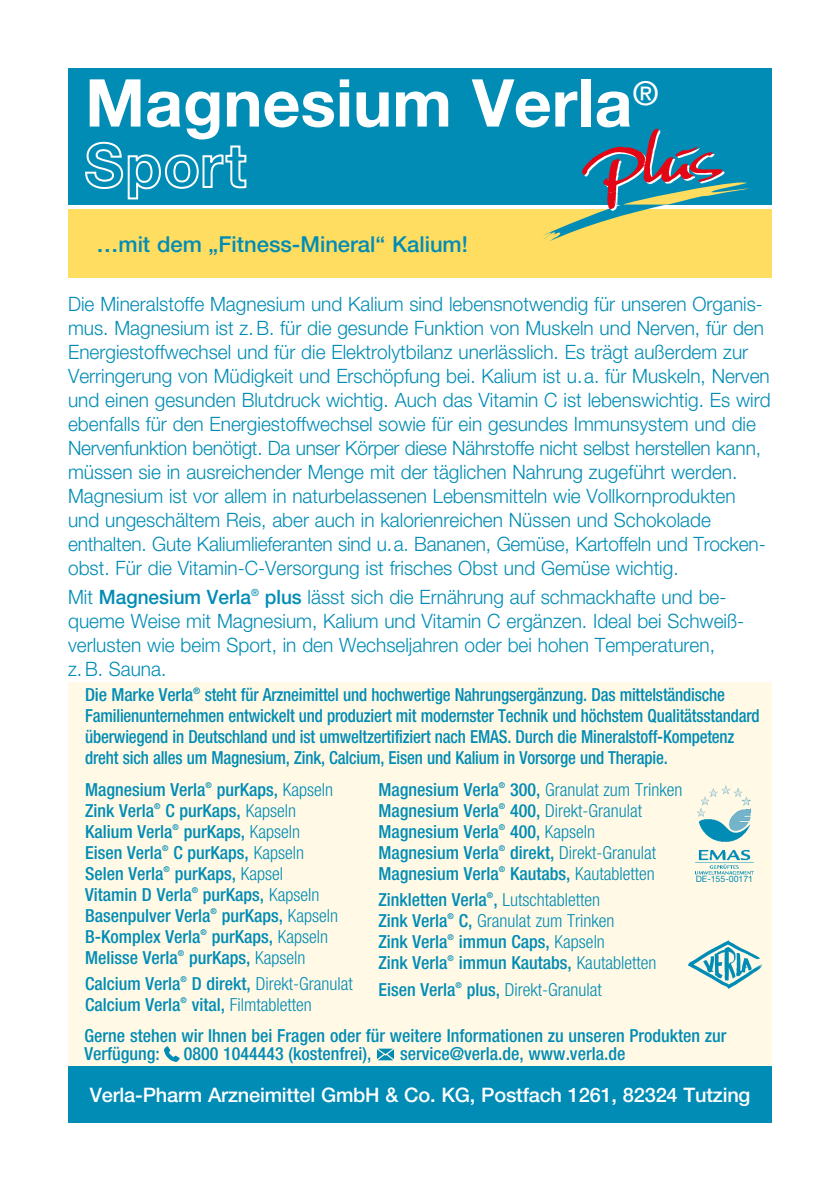
<style>
.page{position:relative;width:840px;height:1191px;background:#fff}
.page>*{position:absolute;margin:0;border:0;box-sizing:border-box;transform-origin:0 0}
.t1{font:700 66px "Helvetica Neue LT Pro";color:#fff}
.t2{font:500 22px "Helvetica Neue LT Pro";color:#008cb5}
.t3{font:500 20px "Helvetica Neue LT Pro";letter-spacing:-.01em;color:#fff}
.t4{font:300 19.8px/24px "Helvetica Neue LT Pro";color:#008cb5;scale:.96 1}
.t5{font:500 condensed 18px/21px "Helvetica Neue LT Pro";color:#008cb5}
.t6{font:300 condensed 18px "Helvetica Neue LT Pro";color:#008cb5}
.t7{font:8.8px "Helvetica Neue LT Pro";color:#008cb5}
.t8{font:500 condensed 8px "Helvetica Neue LT Pro";color:#008cb5}
.s1{font-weight:500}
.s2{font-weight:300}
</style>
<div class="page">
<div style="left:68px;top:210px;width:703px;height:68px;background:#ffdd61"></div>
<div style="left:68px;top:68px;width:703px;height:136px;background:#008cb5"></div>
<svg style="left:85px;top:141px;width:162px;height:59px"></svg>
<div style="left:68px;top:682px;width:703px;height:384px;background:#fff9e5"></div>
<div style="left:68px;top:1066px;width:703px;height:57px;background:#008cb5"></div>
<svg style="left:541px;top:129px;width:208px;height:113px"></svg>
<svg style="left:164px;top:1046px;width:15px;height:15px"></svg>
<svg style="left:377px;top:1048px;width:17px;height:12px"></svg>
<img style="left:688px;top:940px;width:74px;height:49px">
<img style="left:695px;top:785px;width:57px;height:89px">
<p class="t1" style="left:85px;top:61px;width:575px">Magnesium Verla<sup>®</sup></p>
<p class="t2" style="left:96px;top:231px;width:373px">…mit dem „Fitness-Mineral“ Kalium!</p>
<p class="t4" style="left:68px;top:291px;width:732px">Die Mineralstoffe Magnesium und Kalium sind lebensnotwendig für unseren Organis&shy;mus. Magnesium ist z. B. für die gesunde Funktion von Muskeln und Nerven, für den Energiestoffwechsel und für die Elektrolytbilanz unerlässlich. Es trägt außerdem zur Verringerung von Müdigkeit und Erschöpfung bei. Kalium ist u.a. für Muskeln, Nerven und einen gesunden Blutdruck wichtig. Auch das Vitamin C ist lebenswichtig. Es wird ebenfalls für den Energiestoffwechsel sowie für ein gesundes Immunsystem und die Nervenfunktion benötigt. Da unser Körper diese Nährstoffe nicht selbst herstellen kann, müssen sie in ausreichender Menge mit der täglichen Nahrung zugeführt werden.<br>Magnesium ist vor allem in naturbelassenen Lebensmitteln wie Vollkornprodukten und ungeschältem Reis, aber auch in kalorienreichen Nüssen und Schokolade enthalten. Gute Kaliumlieferanten sind u.a. Bananen, Gemüse, Kartoffeln und Trocken&shy;obst. Für die Vitamin-C-Versorgung ist frisches Obst und Gemüse wichtig.</p>
<p class="t4" style="left:68px;top:585px;width:705px">Mit <span class="s1">Magnesium Verla</span><sup>®</sup> <span class="s1">plus</span> lässt sich die Ernährung auf schmackhafte und be&shy;queme Weise mit Magnesium, Kalium und Vitamin C ergänzen. Ideal bei Schweiß&shy;verlusten wie beim Sport, in den Wechseljahren oder bei hohen Temperaturen,<br>z. B. Sauna.</p>
<p class="t5" style="left:85px;top:684px;width:675px">Die Marke Verla<sup>®</sup> steht für Arzneimittel und hochwertige Nahrungsergänzung. Das mittelständische Familienunternehmen entwickelt und produziert mit modernster Technik und höchstem Qualitätsstandard überwiegend in Deutschland und ist umweltzertifiziert nach EMAS. Durch die Mineralstoff-Kompetenz dreht sich alles um Magnesium, Zink, Calcium, Eisen und Kalium in Vorsorge und Therapie.</p>
<p class="t5" style="left:85px;top:778px;width:122px">Magnesium Verla</p>
<p class="t8" style="left:205px;top:780px;width:8px">®</p>
<p class="t5" style="left:217px;top:778px;width:118px">purKaps, <span class="s2">Kapseln</span></p>
<p class="t5" style="left:85px;top:799px;width:71px">Zink Verla</p>
<p class="t8" style="left:154px;top:801px;width:8px">®</p>
<p class="t5" style="left:378px;top:778px;width:122px">Magnesium Verla</p>
<p class="t8" style="left:498px;top:780px;width:8px">®</p>
<p class="t6" style="left:510px;top:779px;width:174px"><span class="s1">300,</span> Granulat zum Trinken</p>
<p class="t5" style="left:378px;top:799px;width:122px">Magnesium Verla</p>
<p class="t8" style="left:498px;top:801px;width:8px">®</p>
<p class="t6" style="left:510px;top:800px;width:133px"><span class="s1">400,</span> Direkt-Granulat</p>
<p class="t5" style="left:378px;top:820px;width:122px">Magnesium Verla</p>
<p class="t8" style="left:498px;top:822px;width:8px">®</p>
<p class="t6" style="left:510px;top:821px;width:87px"><span class="s1">400,</span> Kapseln</p>
<p class="t5" style="left:378px;top:841px;width:122px">Magnesium Verla</p>
<p class="t8" style="left:498px;top:843px;width:8px">®</p>
<p class="t6" style="left:510px;top:842px;width:148px"><span class="s1">direkt,</span> Direkt-Granulat</p>
<p class="t5" style="left:378px;top:862px;width:122px">Magnesium Verla</p>
<p class="t8" style="left:498px;top:864px;width:8px">®</p>
<p class="t6" style="left:510px;top:863px;width:146px"><span class="s1">Kautabs,</span> Kautabletten</p>
<p class="t5" style="left:378px;top:889px;width:223px">Zinkletten Verla , <span class="s2">Lutschtabletten</span></p>
<p class="t5" style="left:85px;top:799px;width:212px;text-indent:80px">C purKaps, <span class="s2">Kapseln<br></span>Kalium Verla</p>
<p class="t8" style="left:172px;top:822px;width:8px">®</p>
<p class="t5" style="left:184px;top:820px;width:118px">purKaps, <span class="s2">Kapseln</span></p>
<p class="t5" style="left:85px;top:841px;width:79px">Eisen Verla</p>
<p class="t8" style="left:162px;top:843px;width:8px">®</p>
<p class="t5" style="left:173px;top:841px;width:132px">C purKaps, <span class="s2">Kapseln</span></p>
<p class="t5" style="left:85px;top:862px;width:80px">Selen Verla</p>
<p class="t8" style="left:163px;top:864px;width:8px">®</p>
<p class="t5" style="left:85px;top:862px;width:199px;text-indent:90px">purKaps, <span class="s2">Kapsel<br></span>Vitamin D Verla</p>
<p class="t7" style="left:695px;top:873px;width:59px">DE-155-00171</p>
<p class="t8" style="left:192px;top:885px;width:8px">®</p>
<p class="t5" style="left:85px;top:883px;width:235px;text-indent:118px">purKaps, <span class="s2">Kapseln<br></span>Basenpulver Verla</p>
<p class="t8" style="left:486px;top:890px;width:8px">®</p>
<p class="t8" style="left:210px;top:906px;width:8px">®</p>
<p class="t5" style="left:222px;top:904px;width:118px">purKaps, <span class="s2">Kapseln</span></p>
<p class="t5" style="left:378px;top:910px;width:71px">Zink Verla</p>
<p class="t8" style="left:447px;top:911px;width:8px">®</p>
<p class="t6" style="left:458px;top:910px;width:157px"><span class="s1">C,</span> Granulat zum Trinken</p>
<p class="t5" style="left:378px;top:931px;width:71px">Zink Verla</p>
<p class="t8" style="left:447px;top:932px;width:8px">®</p>
<p class="t5" style="left:458px;top:931px;width:148px">immun Caps, <span class="s2">Kapseln</span></p>
<p class="t5" style="left:378px;top:952px;width:71px">Zink Verla</p>
<p class="t8" style="left:447px;top:953px;width:8px">®</p>
<p class="t5" style="left:458px;top:952px;width:199px">immun Kautabs, <span class="s2">Kautabletten</span></p>
<p class="t5" style="left:378px;top:979px;width:79px">Eisen Verla</p>
<p class="t8" style="left:455px;top:980px;width:8px">®</p>
<p class="t6" style="left:466px;top:979px;width:136px"><span class="s1">plus,</span> Direkt-Granulat</p>
<p class="t5" style="left:85px;top:925px;width:117px">B-Komplex Verla</p>
<p class="t8" style="left:200px;top:927px;width:8px">®</p>
<p class="t5" style="left:212px;top:925px;width:118px">purKaps, <span class="s2">Kapseln</span></p>
<p class="t5" style="left:85px;top:946px;width:94px">Melisse Verla</p>
<p class="t8" style="left:178px;top:948px;width:8px">®</p>
<p class="t5" style="left:189px;top:946px;width:118px">purKaps, <span class="s2">Kapseln</span></p>
<p class="t5" style="left:85px;top:973px;width:97px">Calcium Verla</p>
<p class="t8" style="left:180px;top:974px;width:8px">®</p>
<p class="t6" style="left:192px;top:973px;width:162px"><span class="s1">D direkt,</span> Direkt-Granulat</p>
<p class="t5" style="left:85px;top:994px;width:97px">Calcium Verla</p>
<p class="t8" style="left:180px;top:995px;width:8px">®</p>
<p class="t6" style="left:192px;top:994px;width:122px"><span class="s1">vital,</span> Filmtabletten</p>
<p class="t5" style="left:85px;top:1026px;width:643px;line-height:18px">Gerne stehen wir Ihnen bei Fragen oder für weitere Informationen zu unseren Produkten zur<br>Verfügung:</p>
<p class="t5" style="left:184px;top:1042px;width:189px">0800 1044443 (kostenfrei),</p>
<p class="t5" style="left:400px;top:1042px;width:227px">service@verla.de, www.verla.de</p>
<p class="t3" style="left:90px;top:1083px;width:661px">Verla-Pharm Arzneimittel GmbH &amp; Co. KG, Postfach 1261, 82324 Tutzing</p>
</div>
